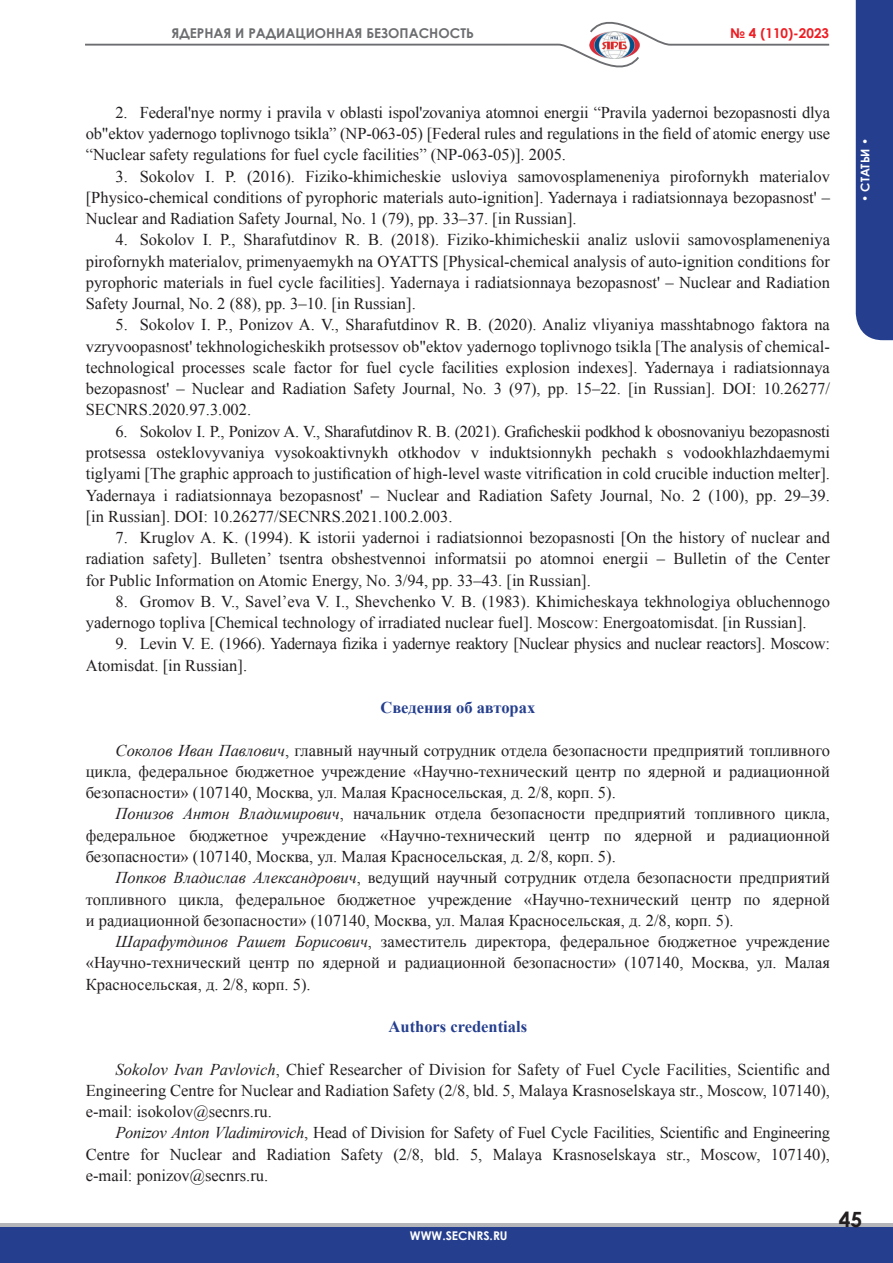
<style>
.page{position:relative;width:893px;height:1263px;background:#fff}
.page>*{position:absolute;margin:0;border:0;box-sizing:border-box;transform-origin:0 0}
.t1{font:700 21px "Century Gothic";color:#231f20}
.Основной_текст{font:16.5px/21.3px "Times New Roman";color:#231f20;text-align:justify}
.Основной_текст-2{font:16.5px/21.3px "Times New Roman";letter-spacing:-.02em;color:#231f20}
.Основной_текст-3{font:700 16.5px "Times New Roman";color:#253f8e}
.заголовок{font:700 16.5px "Times New Roman";color:#253f8e}
.t2{font:700 13.5px "Century Gothic";color:#6c6d70}
.t3{font:700 13.5px "Century Gothic";color:#ee1d23}
.t4{font:700 12px "Century Gothic";color:#fff}
.s1{font-style:italic}
</style>
<div class="page">
<div style="left:0;top:1223px;width:893px;height:30px;background:#b4b5b8"></div>
<div style="left:0;top:1227px;width:893px;height:36px;background:#253f8e"></div>
<div style="left:856px;top:0;width:37px;height:340px;background:#253f8e"></div>
<svg style="left:85px;top:21px;width:745px;height:47px"></svg>
<p class="t2" style="left:171px;top:23px;width:304px">ЯДЕРНАЯ И РАДИАЦИОННАЯ БЕЗОПАСНОСТЬ</p>
<p class="t3" style="left:730px;top:23px;width:100px">№ 4 (110)-2023</p>
<p class="Основной_текст" style="left:86px;top:101px;width:746px;text-indent:30px">2. Federal'nye normy i pravila v oblasti ispol'zovaniya atomnoi energii “Pravila yadernoi bezopasnosti dlya ob"ektov yadernogo toplivnogo tsikla” (NP-063-05) [Federal rules and regulations in the field of atomic energy use “Nuclear safety regulations for fuel cycle facilities” (NP-063-05)]. 2005.</p>
<p class="Основной_текст" style="left:86px;top:165px;width:746px;text-indent:30px">3. Sokolov I. P. (2016). Fiziko-khimicheskie usloviya samovosplameneniya pirofornykh materialov [Physico-chemical conditions of pyrophoric materials auto-ignition]. Yadernaya i radiatsionnaya bezopasnost' – Nuclear and Radiation Safety Journal, No. 1 (79), pp. 33–37. [in Russian].</p>
<p class="Основной_текст" style="left:86px;top:229px;width:746px;text-indent:30px">4. Sokolov I. P., Sharafutdinov R. B. (2018). Fiziko-khimicheskii analiz uslovii samovosplameneniya pirofornykh materialov, primenyaemykh na OYATTS [Physical-chemical analysis of auto-ignition conditions for pyrophoric materials in fuel cycle facilities]. Yadernaya i radiatsionnaya bezopasnost' – Nuclear and Radiation Safety Journal, No. 2 (88), pp. 3–10. [in Russian].</p>
<p class="Основной_текст" style="left:86px;top:314px;width:746px;text-indent:30px">5. Sokolov I. P., Ponizov A. V., Sharafutdinov R. B. (2020). Analiz vliyaniya masshtabnogo faktora na vzryvoopasnost' tekhnologicheskikh protsessov ob"ektov yadernogo toplivnogo tsikla [The analysis of chemical&shy;technological processes scale factor for fuel cycle facilities explosion indexes]. Yadernaya i radiatsionnaya bezopasnost' – Nuclear and Radiation Safety Journal, No. 3 (97), pp. 15–22. [in Russian]. DOI: 10.26277/ SECNRS.2020.97.3.002.</p>
<p class="Основной_текст" style="left:86px;top:420px;width:746px;text-indent:30px">6. Sokolov I. P., Ponizov A. V., Sharafutdinov R. B. (2021). Graficheskii podkhod k obosnovaniyu bezopasnosti protsessa osteklovyvaniya vysokoaktivnykh otkhodov v induktsionnykh pechakh s vodookhlazhdaemymi tiglyami [The graphic approach to justification of high-level waste vitrification in cold crucible induction melter].<br>Yadernaya i radiatsionnaya bezopasnost' – Nuclear and Radiation Safety Journal, No. 2 (100), pp. 29–39. [in Russian]. DOI: 10.26277/SECNRS.2021.100.2.003.</p>
<p class="Основной_текст" style="left:86px;top:527px;width:746px;text-indent:30px">7. Kruglov A. K. (1994). K istorii yadernoi i radiatsionnoi bezopasnosti [On the history of nuclear and radiation safety]. Bulleten’ tsentra obshestvennoi informatsii po atomnoi energii – Bulletin of the Center for Public Information on Atomic Energy, No. 3/94, pp. 33–43. [in Russian].</p>
<p class="Основной_текст" style="left:86px;top:590px;width:746px;text-indent:30px">8. Gromov B. V., Savel’eva V. I., Shevchenko V. B. (1983). Khimicheskaya tekhnologiya obluchennogo yadernogo topliva [Chemical technology of irradiated nuclear fuel]. Moscow: Energoatomisdat. [in Russian].</p>
<p class="Основной_текст-2" style="left:86px;top:633px;width:746px;text-indent:30px">9. Levin V. E. (1966). Yadernaya fizika i yadernye reaktory [Nuclear physics and nuclear reactors]. Moscow:<br>Atomisdat. [in Russian].</p>
<p class="заголовок" style="left:380px;top:696px;width:156px">Сведения об авторах</p>
<p class="Основной_текст" style="left:86px;top:739px;width:746px;text-indent:30px"><span class="s1">Соколов Иван Павлович</span>, главный научный сотрудник отдела безопасности предприятий топливного цикла, федеральное бюджетное учреждение «Научно-технический центр по ядерной и радиационной безопасности» (107140, Москва, ул. Малая Красносельская, д. 2/8, корп. 5).</p>
<p class="Основной_текст" style="left:86px;top:803px;width:746px;text-indent:30px"><span class="s1">Понизов Антон Владимирович</span>, начальник отдела безопасности предприятий топливного цикла, федеральное бюджетное учреждение «Научно-технический центр по ядерной и радиационной безопасности» (107140, Москва, ул. Малая Красносельская, д. 2/8, корп. 5).</p>
<p class="Основной_текст" style="left:86px;top:867px;width:746px;text-indent:30px"><span class="s1">Попков Владислав Александрович</span>, ведущий научный сотрудник отдела безопасности предприятий топливного цикла, федеральное бюджетное учреждение «Научно-технический центр по ядерной и радиационной безопасности» (107140, Москва, ул. Малая Красносельская, д. 2/8, корп. 5).</p>
<p class="Основной_текст" style="left:86px;top:930px;width:746px;text-indent:30px"><span class="s1">Шарафутдинов Рашет Борисович</span>, заместитель директора, федеральное бюджетное учреждение «Научно-технический центр по ядерной и радиационной безопасности» (107140, Москва, ул. Малая Красносельская, д. 2/8, корп. 5).</p>
<p class="Основной_текст-3" style="left:389px;top:1015px;width:140px">Authors credentials</p>
<p class="Основной_текст" style="left:86px;top:1058px;width:746px;text-indent:30px"><span class="s1">Sokolov Ivan Pavlovich</span>, Chief Researcher of Division for Safety of Fuel Cycle Facilities, Scientific and Engineering Centre for Nuclear and Radiation Safety (2/8, bld. 5, Malaya Krasnoselskaya str., Moscow, 107140), e-mail: isokolov@secnrs.ru.</p>
<p class="Основной_текст" style="left:86px;top:1122px;width:746px;text-indent:30px"><span class="s1">Ponizov Anton Vladimirovich</span>, Head of Division for Safety of Fuel Cycle Facilities, Scientific and Engineering Centre for Nuclear and Radiation Safety (2/8, bld. 5, Malaya Krasnoselskaya str., Moscow, 107140), e-mail: ponizov@secnrs.ru.</p>
<p class="t4" style="left:856px;top:202px;width:66px;rotate:-90deg">• СТАТЬИ •</p>
<p class="t4" style="left:410px;top:1226px;width:99px">WWW.SECNRS.RU</p>
<p class="t1" style="left:839px;top:1203px;width:25px">45</p>
</div>
